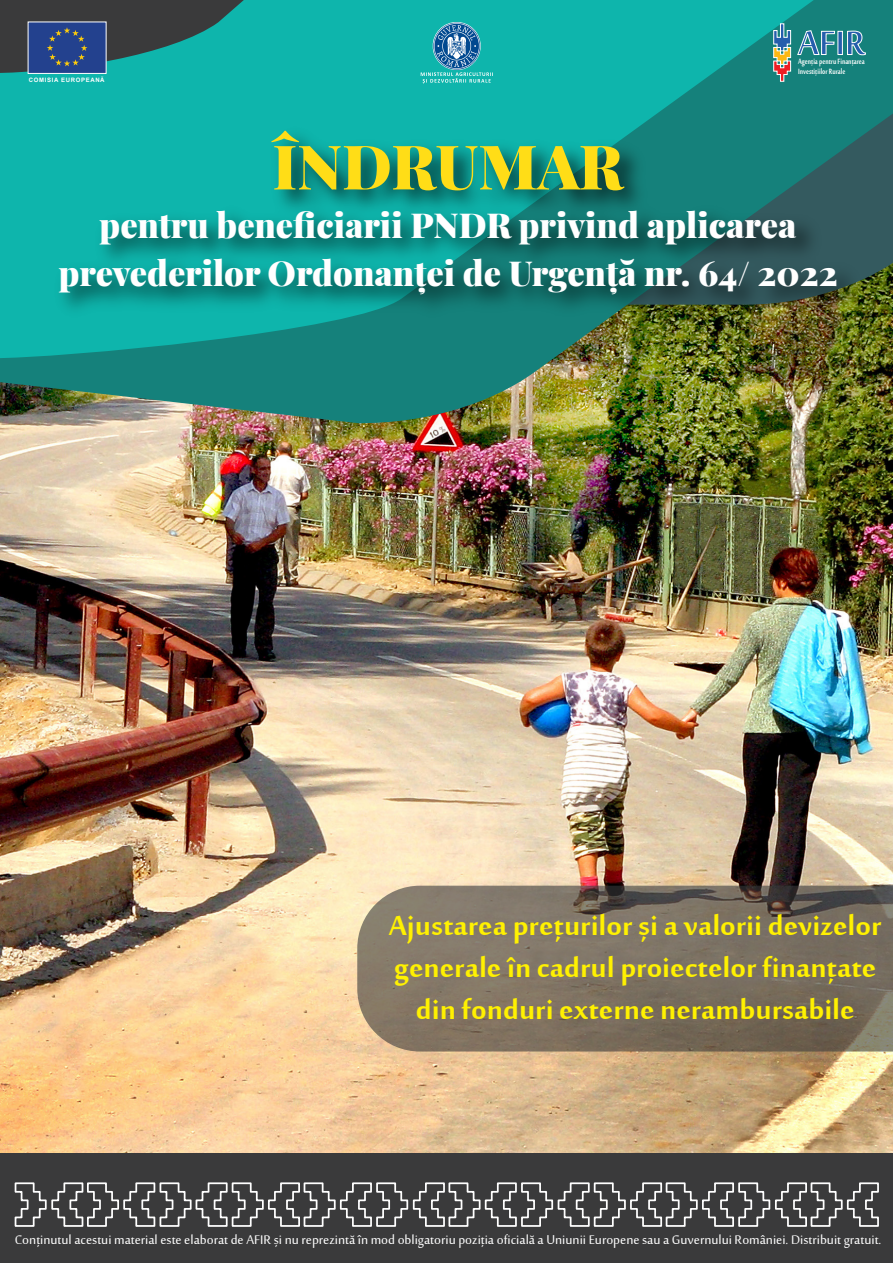
<style>
.page{position:relative;width:893px;height:1263px;background:#fff}
.page>*{position:absolute;margin:0;border:0;box-sizing:border-box;transform-origin:0 0}
.t1{font:900 61.5px "Playfair Display";color:#ffdd17}
.t2{font:700 37.5px/42px "Sakkal Majalla RO";color:#fff101;text-align:center}
.t3{font:900 34.5px/48px "Playfair Display";color:#fff;text-align:center}
.t4{font:17.25px "Sakkal Majalla RO";color:#fff}
.t5{font:700 10.5px/10.1px "Sakkal Majalla RO";color:#fff;scale:.73 1}
.t6{font:700 6px "Arial";letter-spacing:.105em;color:#fff}
</style>
<div class="page">
<img style="left:0;top:423px;width:893px;height:730px">
<img style="left:0;top:0;width:893px;height:423px">
<svg style="left:0;top:0;width:825px;height:358px;background:#169e94"></svg>
<div style="left:0;top:1153px;width:893px;height:110px;background:#3a3a3b"></div>
<img style="left:27px;top:119px;width:862px;height:221px">
<svg style="left:421px;top:19px;width:72px;height:65px;background:#33a5b2"></svg>
<div style="left:28px;top:22px;width:78px;height:52px;background:#23418e;border:1px solid #fff"></div>
<svg style="left:47px;top:27px;width:40px;height:39px"></svg>
<svg style="left:797px;top:30px;width:38px;height:25px"></svg>
<svg style="left:837px;top:31px;width:6px;height:24px"></svg>
<svg style="left:847px;top:30px;width:19px;height:26px"></svg>
<svg style="left:773px;top:23px;width:18px;height:59px"></svg>
<svg style="left:14px;top:1182px;width:865px;height:45px"></svg>
<svg style="left:357px;top:886px;width:536px;height:165px;background:#7c7162"></svg>
<p class="t6" style="left:29px;top:76px;width:77px">COMISIA EUROPEANĂ</p>
<p class="t5" style="left:798px;top:57px;width:93px">Agenția pentru Finanțarea<br>Investițiilor Rurale</p>
<h1 class="t1" style="left:273px;top:118px;width:352px">ÎNDRUMAR</h1>
<h3 class="t3" style="left:59px;top:198px;width:781px">pentru beneficiarii PNDR privind aplicarea prevederilor Ordonanței de Urgență nr. 64/ 2022</h3>
<h2 class="t2" style="left:389px;top:907px;width:494px">Ajustarea prețurilor și a valorii devizelor generale în cadrul proiectelor finanțate din fonduri externe nerambursabile</h2>
<p class="t4" style="left:15px;top:1230px;width:868px">Conținutul acestui material este elaborat de AFIR și nu reprezintă în mod obligatoriu poziția oficială a Uniunii Europene sau a Guvernului României. Distribuit gratuit.</p>
</div>
